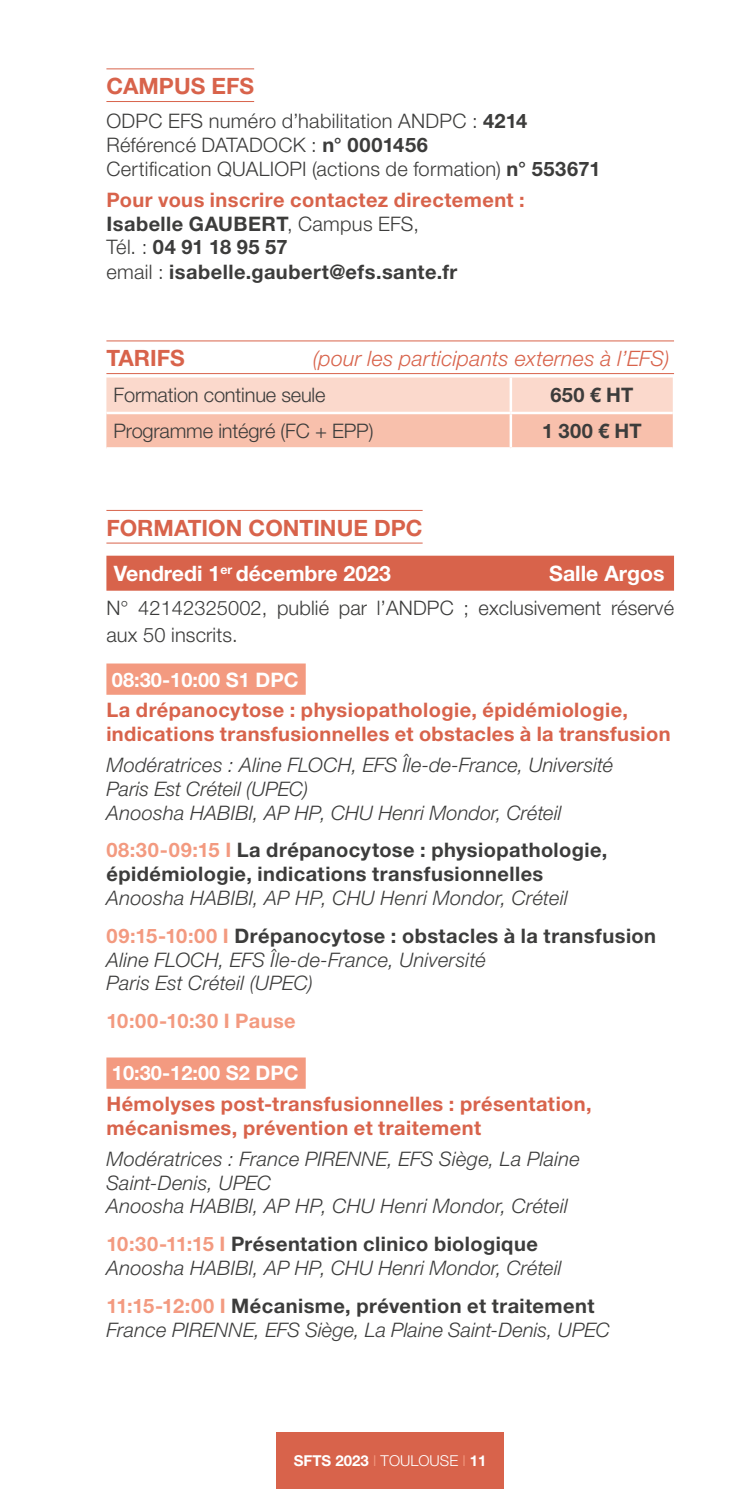
<style>
.page{position:relative;width:745px;height:1489px;background:#fff}
.page>*{position:absolute;margin:0;border:0;box-sizing:border-box;transform-origin:0 0}
.t1{font:700 22.5px "Helvetica Neue LT Std";color:#d8634b}
.t2{font:italic 300 21.25px "Helvetica Neue LT Std";letter-spacing:.015em;color:#d8634b}
.t3{font:700 21.25px "Helvetica Neue LT Std";color:#fff}
.t4{font:italic 300 20px/23.8px "Helvetica Neue LT Std";letter-spacing:.01em;color:#3c3c3b}
.t5{font:300 20px/23.8px "Helvetica Neue LT Std";letter-spacing:.005em;color:#3c3c3b}
.t6{font:700 20px/24.2px "Helvetica Neue LT Std";letter-spacing:.02em;color:#3c3c3b}
.t7{font:700 20px/23.8px "Helvetica Neue LT Std";letter-spacing:.02em;color:#d8634b}
.t8{font:700 20px "Helvetica Neue LT Std";color:#fff}
.t9{font:700 20px "Helvetica Neue LT Std";letter-spacing:.02em;color:#f39a80}
.t10{font:700 15px "Helvetica Neue LT Std";color:#fff}
.s1{font-weight:700}
.s2{color:#d8634b}
.s3{font-weight:300}
.s4{color:#f39a80}
.s5{font-weight:700;font-style:normal;color:#f39a80}
.s6{font-weight:700;font-style:normal}
.s7{font-weight:300;color:#f39a80}
</style>
<div class="page">
<div style="left:276px;top:1431px;width:227px;height:57px;background:#d8634b"></div>
<hr style="left:106px;top:68px;width:148px;height:1px;background:#d8634b">
<hr style="left:106px;top:101px;width:148px;height:1px;background:#d8634b">
<hr style="left:106px;top:340px;width:567px;height:1px;background:#d8634b">
<hr style="left:106px;top:373px;width:567px;height:1px;background:#d8634b">
<hr style="left:106px;top:510px;width:316px;height:1px;background:#d8634b">
<hr style="left:106px;top:542px;width:316px;height:1px;background:#d8634b">
<div style="left:106px;top:555px;width:567px;height:35px;background:#d8634b"></div>
<div style="left:106px;top:663px;width:199px;height:31px;background:#f39a80"></div>
<div style="left:106px;top:1057px;width:199px;height:31px;background:#f39a80"></div>
<svg style="left:106px;top:377px;width:566px;height:70px;background:#f9cdbd"></svg>
<hr style="left:509px;top:377px;width:2px;height:35px;background:#fff">
<hr style="left:106px;top:412px;width:404px;height:2px;background:#fff">
<hr style="left:510px;top:412px;width:162px;height:2px;background:#fff">
<hr style="left:509px;top:414px;width:2px;height:33px;background:#fff">
<p class="t1" style="left:106px;top:72px;width:149px">CAMPUS EFS</p>
<p class="t5" style="left:106px;top:109px;width:495px">ODPC EFS numéro d’habilitation ANDPC : <span class="s1">4214<br></span>Référencé DATADOCK : <span class="s1">n° 0001456<br></span>Certification QUALIOPI (actions de formation) <span class="s1">n° 553671</span></p>
<p class="t6" style="left:106px;top:187px;width:419px"><span class="s2">Pour vous inscrire contactez directement :<br></span>Isabelle GAUBERT<span class="s3">, Campus EFS,<br>Tél. :</span> 04 91 18 95 57<br><span class="s3">email :</span> isabelle.gaubert@efs.sante.fr</p>
<p class="t1" style="left:106px;top:344px;width:80px">TARIFS</p>
<p class="t2" style="left:312px;top:346px;width:358px">(pour les participants externes à l’EFS)</p>
<p class="t5" style="left:113px;top:383px;width:213px">Formation continue seule</p>
<p class="t6" style="left:550px;top:383px;width:84px">650 € HT</p>
<p class="t5" style="left:113px;top:418px;width:261px">Programme intégré (FC + EPP)</p>
<p class="t6" style="left:541px;top:418px;width:101px">1 300 € HT</p>
<p class="t1" style="left:106px;top:513px;width:317px">FORMATION CONTINUE DPC</p>
<p class="t3" style="left:114px;top:560px;width:278px">Vendredi 1<sup>er</sup> décembre 2023</p>
<p class="t3" style="left:549px;top:560px;width:117px">Salle Argos</p>
<p class="t5" style="left:106px;top:594px;width:568px;line-height:26.2px">N° 42142325002, publié par l’ANDPC ; exclusivement réservé aux 50 inscrits.</p>
<p class="t8" style="left:112px;top:667px;width:188px">08:30-10:00 S1 DPC</p>
<p class="t7" style="left:106px;top:698px;width:565px">La drépanocytose : physiopathologie, épidémiologie, indications transfusionnelles et obstacles à la transfusion</p>
<p class="t4" style="left:106px;top:752px;width:508px">Modératrices : Aline FLOCH, EFS Île-de-France, Université<br>Paris Est Créteil (UPEC)<br>Anoosha HABIBI, AP HP, CHU Henri Mondor, Créteil</p>
<p class="t6" style="left:106px;top:838px;width:502px"><span class="s4">08:30-09:15 I</span> La drépanocytose : physiopathologie, épidémiologie, indications transfusionnelles</p>
<p class="t4" style="left:106px;top:878px;width:551px;line-height:38px">Anoosha HABIBI, AP HP, CHU Henri Mondor, Créteil<br><span class="s5">09:15-10:00 I</span> <span class="s6">Drépanocytose : obstacles à la transfusion</span></p>
<p class="t4" style="left:106px;top:947px;width:381px">Aline FLOCH, EFS Île-de-France, Université<br>Paris Est Créteil (UPEC)</p>
<p class="t9" style="left:106px;top:1008px;width:191px">10:00-10:30 I Pause</p>
<p class="t8" style="left:112px;top:1060px;width:188px">10:30-12:00 S2 DPC</p>
<p class="t7" style="left:106px;top:1091px;width:486px">Hémolyses post-transfusionnelles : présentation, mécanismes, prévention et traitement</p>
<p class="t4" style="left:106px;top:1146px;width:474px">Modératrices : France PIRENNE, EFS Siège, La Plaine<br>Saint-Denis, UPEC<br>Anoosha HABIBI, AP HP, CHU Henri Mondor, Créteil</p>
<p class="t4" style="left:106px;top:1231px;width:456px"><span class="s5">10:30-11:15 I</span> <span class="s6">Présentation clinico biologique<br></span>Anoosha HABIBI, AP HP, CHU Henri Mondor, Créteil</p>
<p class="t4" style="left:106px;top:1293px;width:504px"><span class="s5">11:15-12:00 I</span> <span class="s6">Mécanisme, prévention et traitement<br></span>France PIRENNE, EFS Siège, La Plaine Saint-Denis, UPEC</p>
<p class="t10" style="left:293px;top:1451px;width:194px">SFTS 2023 <span class="s7">I</span> <span class="s3">TOULOUSE</span> <span class="s7">I</span> 11</p>
</div>
